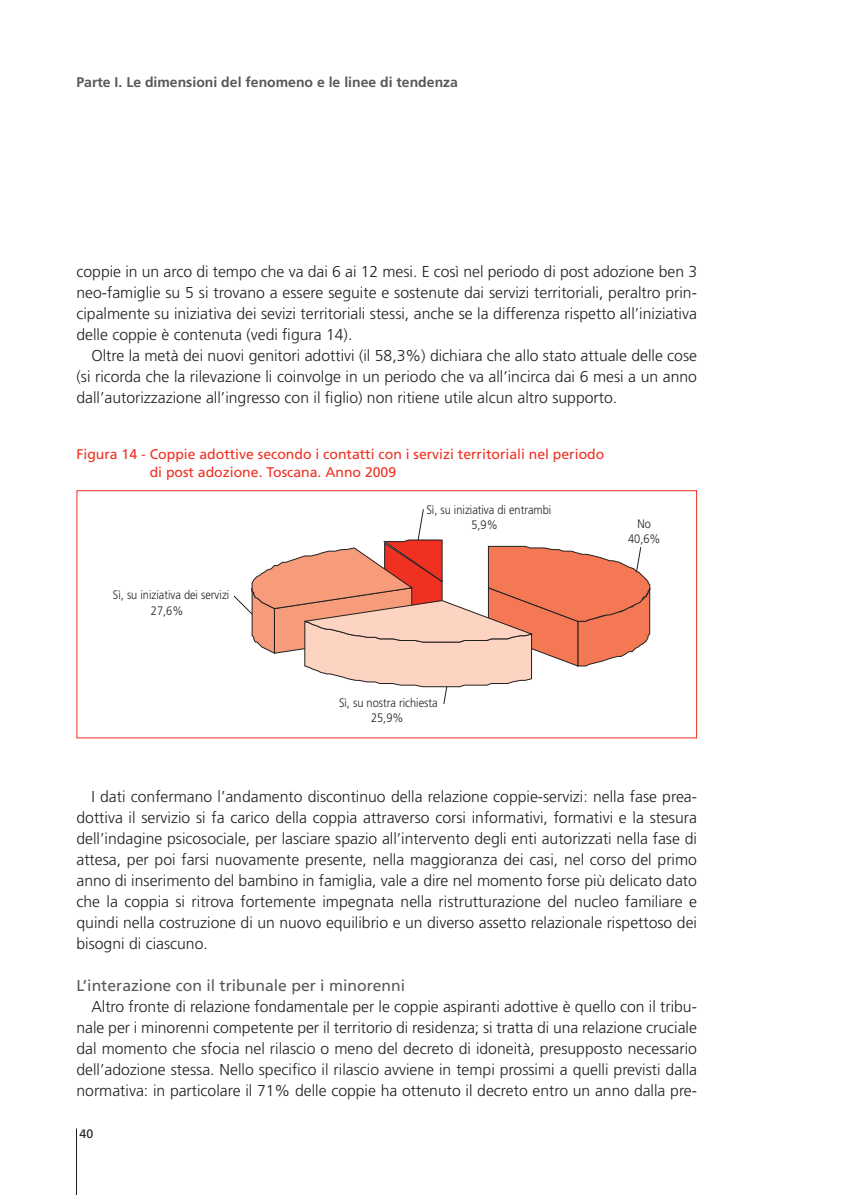
<style>
.page{position:relative;width:848px;height:1195px;background:#fff}
.page>*{position:absolute;margin:0;border:0;box-sizing:border-box;transform-origin:0 0}
._01_testo{font:300 15.75px/21px "Frutiger";color:#231f20;text-align:justify}
._02_paragrafo_2{font:15.75px "Frutiger";color:#57585a}
._06_Titolo_Fig_Tab{font:14px/17.5px "Frutiger";color:#ef3122}
.t1{font:700 14px "Frutiger";color:#57585a}
.t2{font:300 12.25px/15.2px "Frutiger";color:#231f20;text-align:center;scale:.9 1}
.t3{font:12.25px "Frutiger";color:#231f20}
</style>
<div class="page">
<hr style="left:76px;top:1128px;width:1px;height:67px;background:#231f20">
<svg style="left:251px;top:539px;width:399px;height:148px"></svg>
<div style="left:76px;top:490px;width:621px;height:248px;border:1px solid #ef3122"></div>
<p class="t1" style="left:76px;top:74px;width:383px">Parte I. Le dimensioni del fenomeno e le linee di tendenza</p>
<p class="_01_testo" style="left:76px;top:261px;width:622px">coppie in un arco di tempo che va dai 6 ai 12 mesi. E così nel periodo di post adozione ben 3 neo-famiglie su 5 si trovano a essere seguite e sostenute dai servizi territoriali, peraltro prin&shy;cipalmente su iniziativa dei sevizi territoriali stessi, anche se la differenza rispetto all’iniziativa delle coppie è contenuta (vedi figura 14).</p>
<p class="_01_testo" style="left:76px;top:345px;width:622px;text-indent:15px">Oltre la metà dei nuovi genitori adottivi (il 58,3%) dichiara che allo stato attuale delle cose (si ricorda che la rilevazione li coinvolge in un periodo che va all’incirca dai 6 mesi a un anno dall’autorizzazione all’ingresso con il figlio) non ritiene utile alcun altro supporto.</p>
<p class="_06_Titolo_Fig_Tab" style="left:150px;top:445px;width:456px;text-indent:-73px">Figura 14 - Coppie adottive secondo i contatti con i servizi territoriali nel periodo di post adozione. Toscana. Anno 2009</p>
<p class="t2" style="left:151px;top:587px;width:89px;text-align:left;text-indent:-38px">Sì, su iniziativa dei servizi<br>27,6%</p>
<p class="t2" style="left:471px;top:502px;width:90px;text-align:left;text-indent:-45px">Sì, su iniziativa di entrambi<br>5,9%</p>
<p class="t2" style="left:628px;top:517px;width:38px;line-height:14.7px">No<br>40,6%</p>
<p class="t2" style="left:339px;top:695px;width:111px">Sì, su nostra richiesta<br>25,9%</p>
<p class="_01_testo" style="left:76px;top:786px;width:622px;text-indent:15px">I dati confermano l’andamento discontinuo della relazione coppie-servizi: nella fase prea&shy;dottiva il servizio si fa carico della coppia attraverso corsi informativi, formativi e la stesura dell’indagine psicosociale, per lasciare spazio all’intervento degli enti autorizzati nella fase di attesa, per poi farsi nuovamente presente, nella maggioranza dei casi, nel corso del primo anno di inserimento del bambino in famiglia, vale a dire nel momento forse più delicato dato che la coppia si ritrova fortemente impegnata nella ristrutturazione del nucleo familiare e quindi nella costruzione di un nuovo equilibrio e un diverso assetto relazionale rispettoso dei bisogni di ciascuno.</p>
<p class="_02_paragrafo_2" style="left:76px;top:976px;width:330px">L’interazione con il tribunale per i minorenni</p>
<p class="_01_testo" style="left:76px;top:996px;width:622px;text-indent:15px">Altro fronte di relazione fondamentale per le coppie aspiranti adottive è quello con il tribu&shy;nale per i minorenni competente per il territorio di residenza; si tratta di una relazione cruciale dal momento che sfocia nel rilascio o meno del decreto di idoneità, presupposto necessario dell’adozione stessa. Nello specifico il rilascio avviene in tempi prossimi a quelli previsti dalla normativa: in particolare il 71% delle coppie ha ottenuto il decreto entro un anno dalla pre-</p>
<p class="t3" style="left:80px;top:1126px;width:15px">40</p>
</div>
